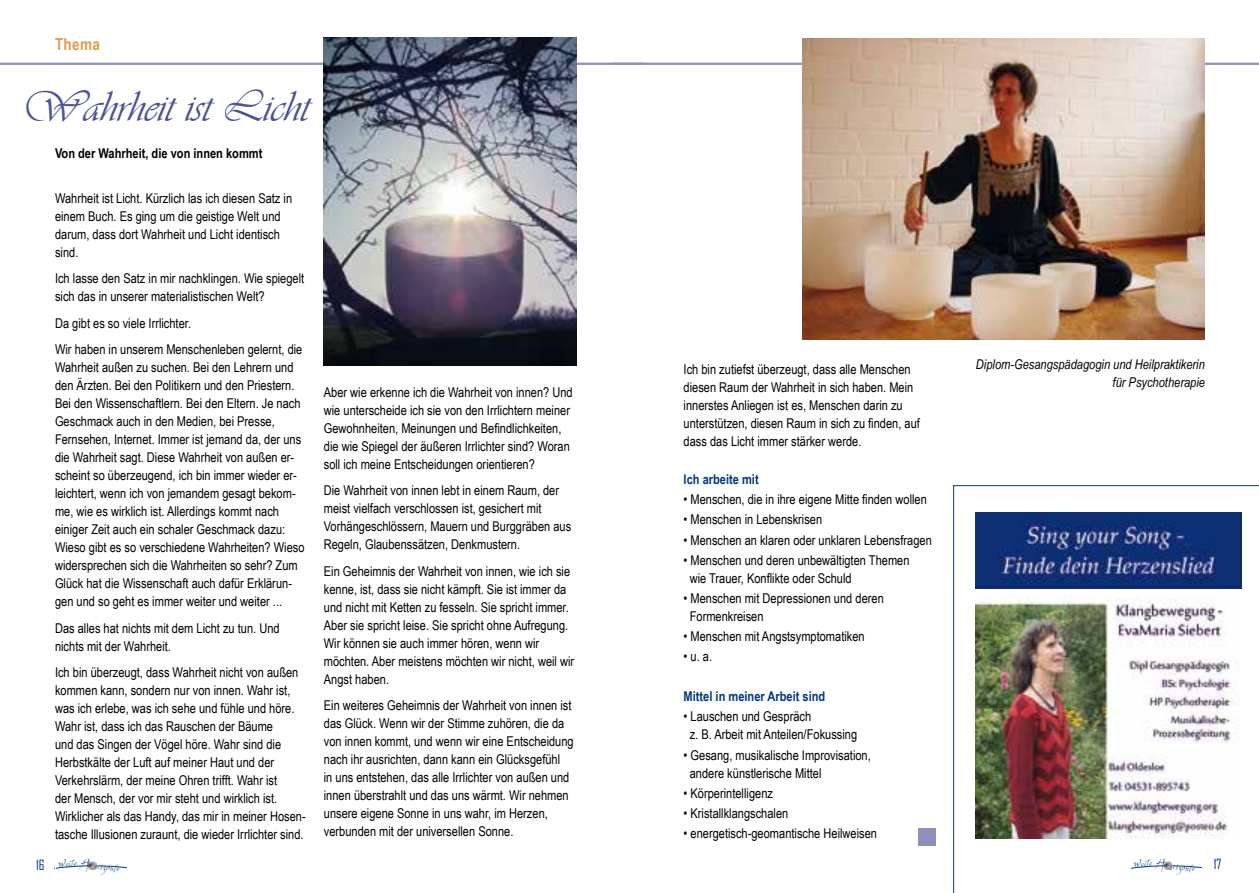
<style>
.page{position:relative;width:1259px;height:893px;background:#fff}
.page>*{position:absolute;margin:0;border:0;box-sizing:border-box;transform-origin:0 0}
.t1{font:45px "Vivaldii";letter-spacing:-.005em;color:#4b5394}
.t2{font:700 16.5px "Arial Narrow";letter-spacing:.02em;color:#df9c4e}
.t3{font:14.1px "Aerofoil";color:#003882}
.t4{font:13.5px/18px "Arial Narrow";color:#000}
.t5{font:italic 13.5px/18px "Arial Narrow";color:#000;text-align:right}
.t6{font:700 13.5px "Arial Narrow";color:#003882}
.t7{font:700 13.5px "Arial Narrow";color:#000}
.t8{font:13.5px "Agency FB";color:#003882}
.t9{font:8.1px "Aerofoil";color:#003882}
</style>
<div class="page">
<svg style="left:1131px;top:861px;width:71px;height:9px"></svg>
<svg style="left:56px;top:861px;width:71px;height:9px"></svg>
<hr style="left:0;top:63px;width:644px;height:2px;background:#908eba">
<img style="left:324px;top:37px;width:253px;height:328px">
<hr style="left:612px;top:63px;width:647px;height:2px;background:#908eba">
<div style="left:918px;top:828px;width:17px;height:17px;background:#908eba"></div>
<hr style="left:953px;top:485px;width:1px;height:408px;background:#003882">
<hr style="left:953px;top:485px;width:306px;height:1px;background:#003882">
<img style="left:975px;top:594px;width:264px;height:245px">
<img style="left:802px;top:38px;width:403px;height:302px">
<img style="left:975px;top:513px;width:267px;height:76px">
<p class="t2" style="left:55px;top:32px;width:46px">Thema</p>
<h1 class="t1" style="left:22px;top:81px;width:289px">Wahrheit ist Licht</h1>
<p class="t7" style="left:55px;top:143px;width:209px">Von der Wahrheit, die von innen kommt</p>
<p class="t4" style="left:55px;top:188px;width:239px">Wahrheit ist Licht. Kürzlich las ich diesen Satz in einem Buch. Es ging um die geistige Welt und darum, dass dort Wahrheit und Licht identisch sind.</p>
<p class="t4" style="left:55px;top:269px;width:251px">Ich lasse den Satz in mir nachklingen. Wie spiegelt sich das in unserer materialistischen Welt?</p>
<p class="t4" style="left:55px;top:309px;width:249px;line-height:26.5px">Da gibt es so viele Irrlichter.<br>Wir haben in unserem Menschenleben gelernt, die</p>
<p class="t4" style="left:55px;top:358px;width:251px">Wahrheit außen zu suchen. Bei den Lehrern und den Ärzten. Bei den Politikern und den Priestern.<br>Bei den Wissenschaftlern. Bei den Eltern. Je nach Geschmack auch in den Medien, bei Presse, Fernsehen, Internet. Immer ist jemand da, der uns die Wahrheit sagt. Diese Wahrheit von außen er&shy;scheint so überzeugend, ich bin immer wieder er&shy;leichtert, wenn ich von jemandem gesagt bekom&shy;me, wie es wirklich ist. Allerdings kommt nach einiger Zeit auch ein schaler Geschmack dazu:<br>Wieso gibt es so verschiedene Wahrheiten? Wieso widersprechen sich die Wahrheiten so sehr? Zum Glück hat die Wissenschaft auch dafür Erklärun&shy;gen und so geht es immer weiter und weiter ...</p>
<p class="t4" style="left:55px;top:618px;width:226px">Das alles hat nichts mit dem Licht zu tun. Und nichts mit der Wahrheit.</p>
<p class="t4" style="left:55px;top:663px;width:252px">Ich bin überzeugt, dass Wahrheit nicht von außen kommen kann, sondern nur von innen. Wahr ist, was ich erlebe, was ich sehe und fühle und höre.<br>Wahr ist, dass ich das Rauschen der Bäume<br>und das Singen der Vögel höre. Wahr sind die Herbstkälte der Luft auf meiner Haut und der Verkehrslärm, der meine Ohren trifft. Wahr ist<br>der Mensch, der vor mir steht und wirklich ist.<br>Wirklicher als das Handy, das mir in meiner Hosen&shy;tasche Illusionen zuraunt, die wieder Irrlichter sind.</p>
<p class="t8" style="left:36px;top:856px;width:10px">16</p>
<p class="t9" style="left:58px;top:860px;width:21px;rotate:-4deg">Weite</p>
<p class="t3" style="left:81px;top:856px;width:10px">H</p>
<p class="t9" style="left:98px;top:862px;width:24px;rotate:4deg">rizonte</p>
<p class="t4" style="left:324px;top:383px;width:250px">Aber wie erkenne ich die Wahrheit von innen? Und wie unterscheide ich sie von den Irrlichtern meiner Gewohnheiten, Meinungen und Befindlichkeiten, die wie Spiegel der äußeren Irrlichter sind? Woran soll ich meine Entscheidungen orientieren?</p>
<p class="t4" style="left:324px;top:481px;width:249px">Die Wahrheit von innen lebt in einem Raum, der meist vielfach verschlossen ist, gesichert mit Vorhängeschlössern, Mauern und Burggräben aus Regeln, Glaubenssätzen, Denkmustern.</p>
<p class="t4" style="left:324px;top:561px;width:252px">Ein Geheimnis der Wahrheit von innen, wie ich sie kenne, ist, dass sie nicht kämpft. Sie ist immer da und nicht mit Ketten zu fesseln. Sie spricht immer.<br>Aber sie spricht leise. Sie spricht ohne Aufregung.<br>Wir können sie auch immer hören, wenn wir möchten. Aber meistens möchten wir nicht, weil wir Angst haben.</p>
<p class="t4" style="left:324px;top:696px;width:251px">Ein weiteres Geheimnis der Wahrheit von innen ist das Glück. Wenn wir der Stimme zuhören, die da von innen kommt, und wenn wir eine Entscheidung nach ihr ausrichten, dann kann ein Glücksgefühl<br>in uns entstehen, das alle Irrlichter von außen und innen überstrahlt und das uns wärmt. Wir nehmen unsere eigene Sonne in uns wahr, im Herzen, verbunden mit der universellen Sonne.</p>
<p class="t4" style="left:683px;top:360px;width:238px">Ich bin zutiefst überzeugt, dass alle Menschen diesen Raum der Wahrheit in sich haben. Mein innerstes Anliegen ist es, Menschen darin zu unterstützen, diesen Raum in sich zu finden, auf dass das Licht immer stärker werde.</p>
<p class="t6" style="left:683px;top:469px;width:77px">Ich arbeite mit</p>
<p class="t4" style="left:683px;top:490px;width:245px">• Menschen, die in ihre eigene Mitte finden wollen</p>
<p class="t4" style="left:683px;top:510px;width:140px">• Menschen in Lebenskrisen</p>
<p class="t4" style="left:683px;top:530px;width:250px">• Menschen an klaren oder unklaren Lebensfragen</p>
<p class="t4" style="left:690px;top:550px;width:221px;text-indent:-6px">• Menschen und deren unbewältigten Themen wie Trauer, Konflikte oder Schuld</p>
<p class="t4" style="left:690px;top:588px;width:196px;text-indent:-6px">• Menschen mit Depressionen und deren<br>Formenkreisen</p>
<p class="t4" style="left:683px;top:627px;width:183px">• Menschen mit Angstsymptomatiken</p>
<p class="t4" style="left:683px;top:647px;width:30px">• u. a.</p>
<p class="t6" style="left:683px;top:686px;width:143px">Mittel in meiner Arbeit sind</p>
<p class="t4" style="left:690px;top:707px;width:169px;text-indent:-6px">• Lauschen und Gespräch<br>z. B. Arbeit mit Anteilen/Fokussing</p>
<p class="t4" style="left:690px;top:745px;width:183px;text-indent:-6px">• Gesang, musikalische Improvisation, andere künstlerische Mittel</p>
<p class="t4" style="left:683px;top:783px;width:91px">• Körperintelligenz</p>
<p class="t4" style="left:683px;top:804px;width:106px">• Kristallklangschalen</p>
<p class="t4" style="left:683px;top:824px;width:195px">• energetisch-geomantische Heilweisen</p>
<p class="t5" style="left:976px;top:355px;width:230px">Diplom-Gesangspädagogin und Heilpraktikerin für Psychotherapie</p>
<p class="t9" style="left:1133px;top:860px;width:21px;rotate:-4deg">Weite</p>
<p class="t3" style="left:1156px;top:856px;width:10px">H</p>
<p class="t9" style="left:1173px;top:862px;width:24px;rotate:4deg">rizonte</p>
<p class="t8" style="left:1214px;top:856px;width:9px">17</p>
</div>
